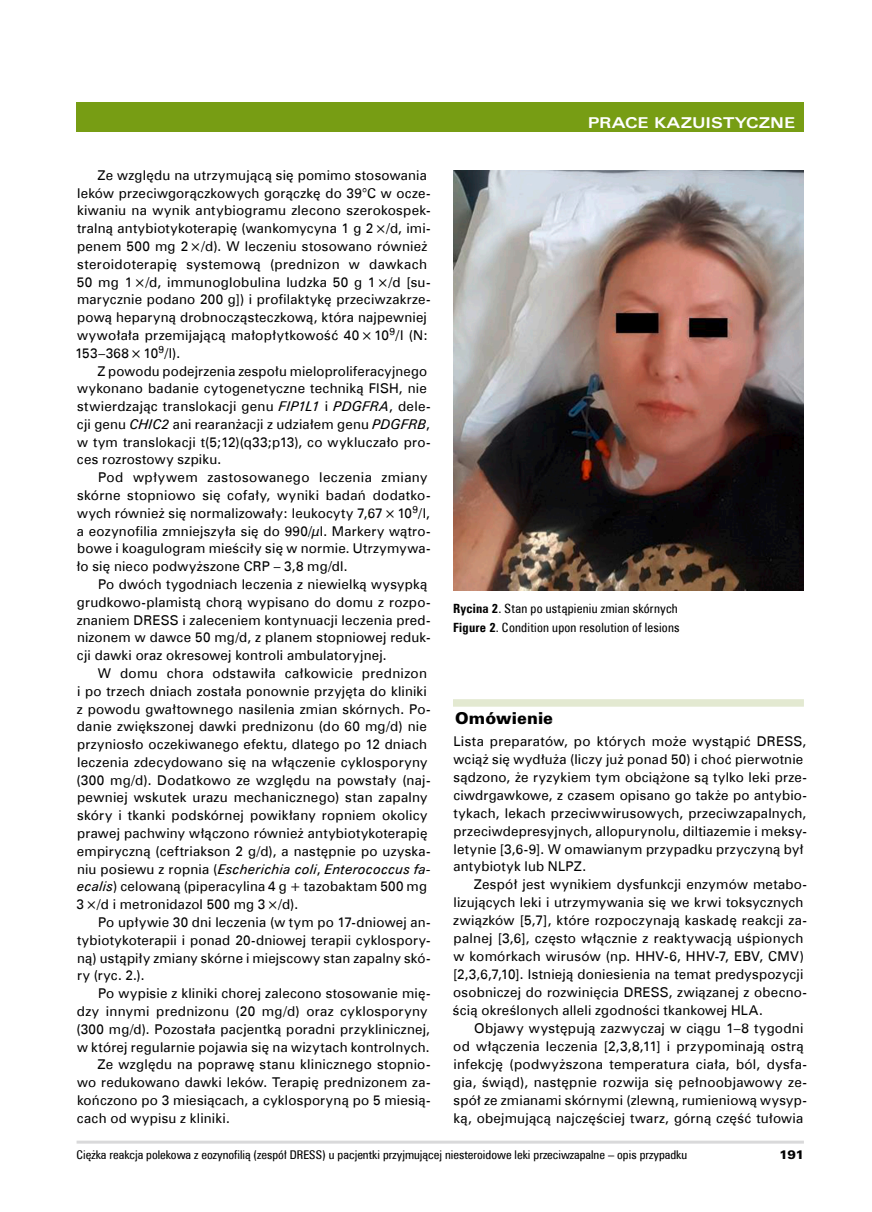
<style>
.page{position:relative;width:872px;height:1212px;background:#fff}
.page>*{position:absolute;margin:0;border:0;box-sizing:border-box;transform-origin:0 0}
.t1{font:15px "Zurich Ex EU Bold";letter-spacing:.01em;color:#fff}
.t2{font:15px "Zurich Blk PL";letter-spacing:.005em;color:#000}
.t3{font:13.5px/17.9px "Zurich EU";letter-spacing:.015em;color:#000}
.t4{font:12.75px/19.4px "Zurich Cn EU Normal";letter-spacing:.015em;color:#000}
.t5{font:12px "Zurich Cn EU Normal";color:#000;scale:1.04 1}
.t6{font:11.25px "Zurich Blk PL";color:#000;scale:1.04 1}
.s1{font-style:italic}
.s2{font-family:"Zurich Cn EU Bold"}
</style>
<div class="page">
<hr style="left:77px;top:1140px;width:727px;height:3px;background:#d9d9da">
<div style="left:77px;top:102px;width:727px;height:30px;background:#779d14"></div>
<div style="left:453px;top:699px;width:351px;height:8px;background:#e3e9d1"></div>
<img style="left:453px;top:170px;width:351px;height:421px">
<p class="t3" style="left:75px;top:166px;width:357px;text-indent:22px">Ze względu na utrzymującą się pomimo stosowania leków przeciwgorączkowych gorączkę do 39°C w ocze&shy;kiwaniu na wynik antybiogramu zlecono szerokospek&shy;tralną antybiotykoterapię (wankomycyna 1 g 2×/d, imi&shy;penem 500 mg 2×/d). W leczeniu stosowano również steroidoterapię systemową (prednizon w dawkach 50 mg 1×/d, immunoglobulina ludzka 50 g 1×/d [su&shy;marycznie podano 200 g]) i profilaktykę przeciwzakrze&shy;pową heparyną drobnocząsteczkową, która najpewniej wywołała przemijającą małopłytkowość 40×10<sup>9</sup>/l (N:<br>153–368×10<sup>9</sup>/l).</p>
<p class="t3" style="left:77px;top:362px;width:355px;text-indent:21px">Z powodu podejrzenia zespołu mieloproliferacyjnego wykonano badanie cytogenetyczne techniką FISH, nie stwierdzając translokacji genu <span class="s1">FIP1L1</span> i <span class="s1">PDGFRA</span>, dele&shy;cji genu <span class="s1">CHIC2</span> ani rearanżacji z udziałem genu <span class="s1">PDGFRB</span>, w tym translokacji t(5;12)(q33;p13), co wykluczało pro&shy;ces rozrostowy szpiku.</p>
<p class="t3" style="left:77px;top:468px;width:355px;text-indent:21px">Pod wpływem zastosowanego leczenia zmiany skórne stopniowo się cofały, wyniki badań dodatko&shy;wych również się normalizowały: leukocyty 7,67×10<sup>9</sup>/l, a eozynofilia zmniejszyła się do 990/µl. Markery wątro&shy;bowe i koagulogram mieściły się w normie. Utrzymywa&shy;ło się nieco podwyższone CRP – 3,8 mg/dl.</p>
<p class="t3" style="left:77px;top:575px;width:355px;text-indent:21px">Po dwóch tygodniach leczenia z niewielką wysypką grudkowo‑plamistą chorą wypisano do domu z rozpo&shy;znaniem DRESS i zaleceniem kontynuacji leczenia pred&shy;nizonem w dawce 50 mg/d, z planem stopniowej reduk&shy;cji dawki oraz okresowej kontroli ambulatoryjnej.</p>
<p class="t3" style="left:76px;top:664px;width:356px;text-indent:21px">W domu chora odstawiła całkowicie prednizon i po trzech dniach została ponownie przyjęta do kliniki z powodu gwałtownego nasilenia zmian skórnych. Po&shy;danie zwiększonej dawki prednizonu (do 60 mg/d) nie przyniosło oczekiwanego efektu, dlatego po 12 dniach leczenia zdecydowano się na włączenie cyklosporyny (300 mg/d). Dodatkowo ze względu na powstały (naj&shy;pewniej wskutek urazu mechanicznego) stan zapalny skóry i tkanki podskórnej powikłany ropniem okolicy prawej pachwiny włączono również antybiotykoterapię empiryczną (ceftriakson 2 g/d), a następnie po uzyska&shy;niu posiewu z ropnia (<span class="s1">Escherichia coli</span>, <span class="s1">Enterococcus fa&shy;ecalis</span>) celowaną (piperacylina 4 g + tazobaktam 500 mg 3×/d i metronidazol 500 mg 3×/d).</p>
<p class="t3" style="left:77px;top:913px;width:355px;text-align:justify;text-indent:21px">Po upływie 30 dni leczenia (w tym po 17‑dniowej an&shy;tybiotykoterapii i ponad 20‑dniowej terapii cyklospory&shy;ną) ustąpiły zmiany skórne i miejscowy stan zapalny skó&shy;ry (ryc. 2.).</p>
<p class="t3" style="left:98px;top:984px;width:334px">Po wypisie z kliniki chorej zalecono stosowanie mię-</p>
<p class="t3" style="left:77px;top:1002px;width:352px">dzy innymi prednizonu (20 mg/d) oraz cyklosporyny</p>
<p class="t3" style="left:76px;top:1020px;width:355px">(300 mg/d). Pozostała pacjentką poradni przyklinicznej,</p>
<p class="t3" style="left:77px;top:1038px;width:354px">w której regularnie pojawia się na wizytach kontrolnych.</p>
<p class="t3" style="left:97px;top:1055px;width:334px">Ze względu na poprawę stanu klinicznego stopnio-</p>
<p class="t3" style="left:77px;top:1073px;width:355px">wo redukowano dawki leków. Terapię prednizonem za-</p>
<p class="t3" style="left:77px;top:1091px;width:355px">kończono po 3 miesiącach, a cyklosporyną po 5 miesią-</p>
<p class="t3" style="left:77px;top:1109px;width:154px">cach od wypisu z kliniki.</p>
<p class="t1" style="left:588px;top:113px;width:209px">PRACE KAZUISTYCZNE</p>
<p class="t4" style="left:453px;top:599px;width:228px"><span class="s2">Rycina 2</span>. Stan po ustąpieniu zmian skórnych<br><span class="s2">Figure 2</span>. Condition upon resolution of lesions</p>
<p class="t2" style="left:455px;top:708px;width:99px">Omówienie</p>
<p class="t3" style="left:453px;top:732px;width:355px">Lista preparatów, po których może wystąpić DRESS, wciąż się wydłuża (liczy już ponad 50) i choć pierwotnie sądzono, że ryzykiem tym obciążone są tylko leki prze&shy;ciwdrgawkowe, z czasem opisano go także po antybio&shy;tykach, lekach przeciwwirusowych, przeciwzapalnych, przeciwdepresyjnych, allopurynolu, diltiazemie i meksy&shy;letynie [3,6-9]. W omawianym przypadku przyczyną był antybiotyk lub NLPZ.</p>
<p class="t3" style="left:453px;top:875px;width:355px;text-indent:21px">Zespół jest wynikiem dysfunkcji enzymów metabo&shy;lizujących leki i utrzymywania się we krwi toksycznych związków [5,7], które rozpoczynają kaskadę reakcji za&shy;palnej [3,6], często włącznie z reaktywacją uśpionych w komórkach wirusów (np. HHV‑6, HHV‑7, EBV, CMV) [2,3,6,7,10]. Istnieją doniesienia na temat predyspozycji osobniczej do rozwinięcia DRESS, związanej z obecno&shy;ścią określonych alleli zgodności tkankowej HLA.</p>
<p class="t3" style="left:453px;top:1019px;width:355px;text-indent:21px">Objawy występują zazwyczaj w ciągu 1–8 tygodni od włączenia leczenia [2,3,8,11] i przypominają ostrą infekcję (podwyższona temperatura ciała, ból, dysfa&shy;gia, świąd), następnie rozwija się pełnoobjawowy ze&shy;spół ze zmianami skórnymi (zlewną, rumieniową wysyp&shy;ką, obejmującą najczęściej twarz, górną część tułowia</p>
<p class="t5" style="left:77px;top:1147px;width:589px">Ciężka reakcja polekowa z eozynofilią (zespół DRESS) u pacjentki przyjmującej niesteroidowe leki przeciwzapalne – opis przypadku</p>
<p class="t6" style="left:779px;top:1147px;width:25px">191</p>
</div>
